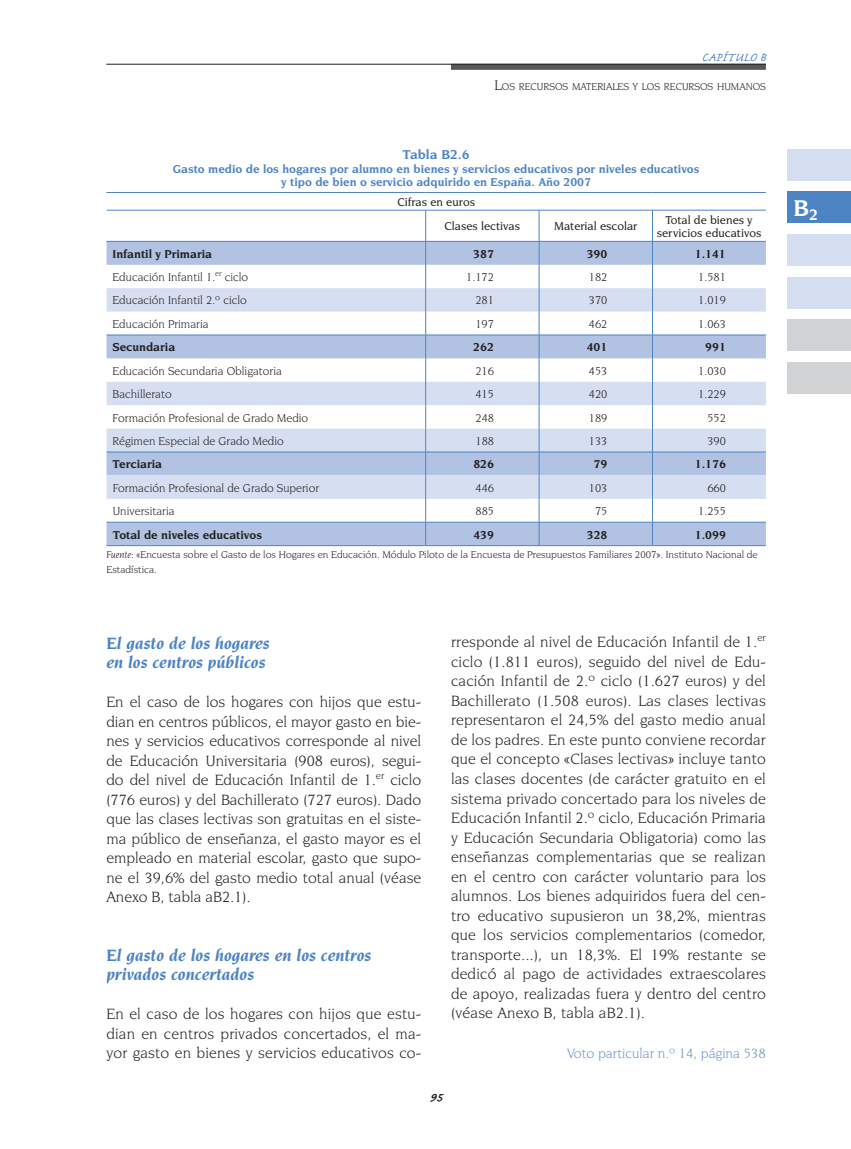
<style>
.page{position:relative;width:851px;height:1149px;background:#fff}
.page>*{position:absolute;margin:0;border:0;box-sizing:border-box;transform-origin:0 0}
.t1{font:700 24px "Novarese IT Cby BT";color:#fff}
.t2{font:italic 700 17.25px/19.5px "Novarese IT Cby BT";color:#4d84c4}
.t3{font:15.75px/19.5px "Novarese IT Cby BT";letter-spacing:.01em;color:#231f20;text-align:justify}
.t4{font:15.75px "Caflisch Script";color:#4d84c4}
.t5{font:700 15.75px "Caflisch Script";color:#231f20}
.t6{font:14.25px "Novarese IT Cby BT";color:#6f95cd}
.t7{font:700 13.5px "Novarese IT Cby BT";color:#4d84c4}
.t8{font:12px "Novarese IT Cby BT";color:#231f20}
.t9{font:700 12px/13.5px "Novarese IT Cby BT";color:#4d84c4;text-align:center}
.t10{font:700 12px "Novarese IT Cby BT";color:#231f20}
.t11{font:500 12px/24.5px "Novarese IT Cby BT";color:#231f20}
.t12{font:10.5px/15px "Novarese IT Cby BT";color:#231f20}
.t13{font:10.5px "Novarese IT Cby BT";color:#231f20}
.s1{font-size:15px}
.s2{font-style:italic}
</style>
<div class="page">
<div style="left:451px;top:64px;width:314px;height:6px;background:#57585a"></div>
<hr style="left:106px;top:64px;width:659px;height:1px;background:#231f20">
<div style="left:787px;top:149px;width:63px;height:32px;background:#d6dff1"></div>
<div style="left:787px;top:191px;width:63px;height:32px;background:#4d84c4"></div>
<div style="left:787px;top:234px;width:63px;height:32px;background:#d6dff1"></div>
<div style="left:787px;top:276px;width:63px;height:32px;background:#d6dff1"></div>
<div style="left:787px;top:319px;width:63px;height:32px;background:#d1d2d4"></div>
<div style="left:787px;top:361px;width:63px;height:32px;background:#d1d2d4"></div>
<svg style="left:106px;top:242px;width:659px;height:303px"></svg>
<svg style="left:106px;top:288px;width:659px;height:210px"></svg>
<hr style="left:425px;top:210px;width:1px;height:31px;background:#4d84c4">
<hr style="left:538px;top:210px;width:1px;height:31px;background:#4d84c4">
<svg style="left:425px;top:242px;width:1px;height:303px"></svg>
<svg style="left:538px;top:242px;width:1px;height:303px"></svg>
<hr style="left:106px;top:241px;width:319px;height:1px;background:#4d84c4">
<hr style="left:425px;top:241px;width:114px;height:1px;background:#4d84c4">
<hr style="left:539px;top:241px;width:113px;height:1px;background:#4d84c4">
<hr style="left:106px;top:334px;width:319px;height:1px;background:#4d84c4">
<hr style="left:425px;top:334px;width:114px;height:1px;background:#4d84c4">
<hr style="left:539px;top:334px;width:113px;height:1px;background:#4d84c4">
<hr style="left:106px;top:451px;width:319px;height:1px;background:#4d84c4">
<hr style="left:425px;top:451px;width:114px;height:1px;background:#4d84c4">
<hr style="left:539px;top:451px;width:113px;height:1px;background:#4d84c4">
<hr style="left:106px;top:522px;width:319px;height:1px;background:#4d84c4">
<hr style="left:425px;top:522px;width:114px;height:1px;background:#4d84c4">
<hr style="left:539px;top:522px;width:113px;height:1px;background:#4d84c4">
<hr style="left:106px;top:545px;width:319px;height:1px;background:#4d84c4">
<hr style="left:425px;top:545px;width:114px;height:1px;background:#4d84c4">
<hr style="left:539px;top:545px;width:113px;height:1px;background:#4d84c4">
<hr style="left:652px;top:545px;width:113px;height:1px;background:#4d84c4">
<hr style="left:106px;top:192px;width:319px;height:1px;background:#4d84c4">
<hr style="left:425px;top:192px;width:114px;height:1px;background:#4d84c4">
<hr style="left:539px;top:192px;width:113px;height:1px;background:#4d84c4">
<hr style="left:652px;top:192px;width:113px;height:1px;background:#4d84c4">
<hr style="left:107px;top:210px;width:318px;height:1px;background:#4d84c4">
<hr style="left:425px;top:210px;width:114px;height:1px;background:#4d84c4">
<hr style="left:539px;top:210px;width:113px;height:1px;background:#4d84c4">
<hr style="left:652px;top:210px;width:113px;height:1px;background:#4d84c4">
<hr style="left:652px;top:241px;width:113px;height:1px;background:#4d84c4">
<hr style="left:652px;top:210px;width:1px;height:31px;background:#4d84c4">
<hr style="left:652px;top:334px;width:113px;height:1px;background:#4d84c4">
<hr style="left:652px;top:451px;width:113px;height:1px;background:#4d84c4">
<svg style="left:652px;top:241px;width:1px;height:304px"></svg>
<hr style="left:652px;top:522px;width:113px;height:1px;background:#4d84c4">
<p class="t4" style="left:701px;top:49px;width:8px">CAPÍTULO</p>
<p class="t4" style="left:759px;top:49px;width:8px">B</p>
<p class="t13" style="left:494px;top:80px;width:273px"><span class="s1">L</span>OS RECURSOS MATERIALES Y LOS RECURSOS HUMANOS</p>
<p class="t7" style="left:402px;top:146px;width:68px">Tabla B2.6</p>
<p class="t9" style="left:173px;top:162px;width:528px">Gasto medio de los hogares por alumno en bienes y servicios educativos por niveles educativos y tipo de bien o servicio adquirido en España. Año 2007</p>
<p class="t11" style="left:444px;top:189px;width:77px;text-indent:-47px">Cifras en euros<br>Clases lectivas</p>
<p class="t11" style="left:554px;top:214px;width:85px">Material escolar</p>
<p class="t11" style="left:656px;top:213px;width:106px;line-height:13.5px;text-align:center">Total de bienes y servicios educativos</p>
<p class="t10" style="left:112px;top:246px;width:101px">Infantil y Primaria</p>
<p class="t10" style="left:473px;top:246px;width:22px">387</p>
<p class="t10" style="left:586px;top:246px;width:22px">390</p>
<p class="t10" style="left:694px;top:246px;width:32px">1.141</p>
<p class="t8" style="left:112px;top:270px;width:137px">Educación Infantil 1.<sup>er</sup> ciclo</p>
<p class="t8" style="left:466px;top:270px;width:29px">1.172</p>
<p class="t8" style="left:588px;top:270px;width:20px">182</p>
<p class="t8" style="left:698px;top:270px;width:29px">1.581</p>
<p class="t8" style="left:112px;top:293px;width:136px">Educación Infantil 2.º ciclo</p>
<p class="t8" style="left:475px;top:293px;width:20px">281</p>
<p class="t8" style="left:588px;top:293px;width:20px">370</p>
<p class="t8" style="left:698px;top:293px;width:29px">1.019</p>
<p class="t8" style="left:113px;top:317px;width:97px">Educación Primaria</p>
<p class="t8" style="left:475px;top:317px;width:20px">197</p>
<p class="t8" style="left:588px;top:317px;width:20px">462</p>
<p class="t8" style="left:698px;top:317px;width:29px">1.063</p>
<p class="t10" style="left:113px;top:340px;width:64px">Secundaria</p>
<p class="t10" style="left:473px;top:340px;width:22px">262</p>
<p class="t10" style="left:586px;top:340px;width:22px">401</p>
<p class="t10" style="left:705px;top:340px;width:22px">991</p>
<p class="t8" style="left:113px;top:363px;width:171px">Educación Secundaria Obligatoria</p>
<p class="t8" style="left:475px;top:363px;width:20px">216</p>
<p class="t8" style="left:588px;top:363px;width:20px">453</p>
<p class="t8" style="left:698px;top:363px;width:29px">1.030</p>
<p class="t8" style="left:113px;top:387px;width:61px">Bachillerato</p>
<p class="t8" style="left:475px;top:387px;width:20px">415</p>
<p class="t8" style="left:588px;top:387px;width:20px">420</p>
<p class="t8" style="left:698px;top:387px;width:29px">1.229</p>
<p class="t8" style="left:113px;top:410px;width:197px">Formación Profesional de Grado Medio</p>
<p class="t8" style="left:475px;top:410px;width:20px">248</p>
<p class="t8" style="left:588px;top:410px;width:20px">189</p>
<p class="t8" style="left:707px;top:410px;width:20px">552</p>
<p class="t8" style="left:113px;top:434px;width:173px">Régimen Especial de Grado Medio</p>
<p class="t8" style="left:475px;top:434px;width:20px">188</p>
<p class="t8" style="left:589px;top:434px;width:20px">133</p>
<p class="t8" style="left:707px;top:434px;width:20px">390</p>
<p class="t10" style="left:113px;top:457px;width:51px">Terciaria</p>
<p class="t10" style="left:473px;top:457px;width:22px">826</p>
<p class="t10" style="left:593px;top:457px;width:15px">79</p>
<p class="t10" style="left:694px;top:457px;width:32px">1.176</p>
<p class="t8" style="left:113px;top:480px;width:208px">Formación Profesional de Grado Superior</p>
<p class="t8" style="left:475px;top:480px;width:20px">446</p>
<p class="t8" style="left:589px;top:480px;width:20px">103</p>
<p class="t8" style="left:707px;top:480px;width:20px">660</p>
<p class="t8" style="left:113px;top:504px;width:64px">Universitaria</p>
<p class="t8" style="left:475px;top:504px;width:20px">885</p>
<p class="t8" style="left:595px;top:504px;width:14px">75</p>
<p class="t8" style="left:698px;top:504px;width:29px">1.255</p>
<p class="t10" style="left:113px;top:527px;width:151px">Total de niveles educativos</p>
<p class="t10" style="left:473px;top:527px;width:22px">439</p>
<p class="t10" style="left:586px;top:527px;width:22px">328</p>
<p class="t10" style="left:694px;top:527px;width:32px">1.099</p>
<p class="t12" style="left:106px;top:546px;width:652px"><span class="s2">Fuente:</span> «Encuesta sobre el Gasto de los Hogares en Educación. Módulo Piloto de la Encuesta de Presupuestos Familiares 2007». Instituto Nacional de<br>Estadística.</p>
<p class="t2" style="left:106px;top:632px;width:165px">El gasto de los hogares en los centros públicos</p>
<p class="t3" style="left:106px;top:691px;width:316px">En el caso de los hogares con hijos que estu&shy;dian en centros públicos, el mayor gasto en bie&shy;nes y servicios educativos corresponde al nivel de Educación Universitaria (908 euros), segui&shy;do del nivel de Educación Infantil de 1.<sup>er</sup> ciclo (776 euros) y del Bachillerato (727 euros). Dado que las clases lectivas son gratuitas en el siste&shy;ma público de enseñanza, el gasto mayor es el empleado en material escolar, gasto que supo&shy;ne el 39,6% del gasto medio total anual (véase Anexo B, tabla aB2.1).</p>
<p class="t2" style="left:106px;top:944px;width:266px">El gasto de los hogares en los centros privados concertados</p>
<p class="t3" style="left:106px;top:1003px;width:316px">En el caso de los hogares con hijos que estu&shy;dian en centros privados concertados, el ma&shy;yor gasto en bienes y servicios educativos co-</p>
<p class="t3" style="left:451px;top:632px;width:316px">rresponde al nivel de Educación Infantil de 1.<sup>er </sup>ciclo (1.811 euros), seguido del nivel de Edu&shy;cación Infantil de 2.º ciclo (1.627 euros) y del Bachillerato (1.508 euros). Las clases lectivas representaron el 24,5% del gasto medio anual de los padres. En este punto conviene recordar que el concepto «Clases lectivas» incluye tanto las clases docentes (de carácter gratuito en el sistema privado concertado para los niveles de Educación Infantil 2.º ciclo, Educación Primaria y Educación Secundaria Obligatoria) como las enseñanzas complementarias que se realizan en el centro con carácter voluntario para los alumnos. Los bienes adquiridos fuera del cen&shy;tro educativo supusieron un 38,2%, mientras que los servicios complementarios (comedor, transporte...), un 18,3%. El 19% restante se dedicó al pago de actividades extraescolares de apoyo, realizadas fuera y dentro del centro (véase Anexo B, tabla aB2.1).</p>
<p class="t6" style="left:567px;top:1044px;width:200px">Voto particular n.º 14, página 538</p>
<p class="t5" style="left:429px;top:1089px;width:14px">95</p>
<h1 class="t1" style="left:793px;top:193px;width:26px">B<sub>2</sub></h1>
</div>
